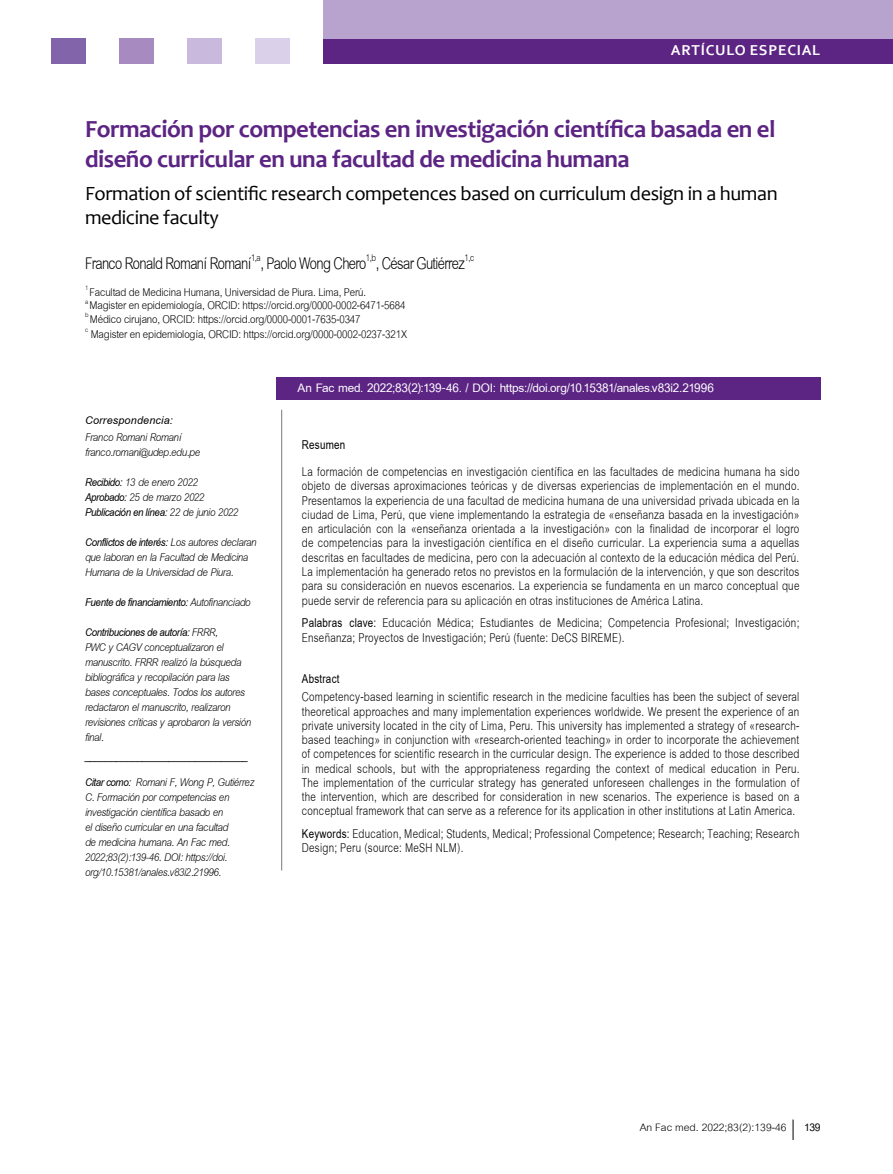
<style>
.page{position:relative;width:893px;height:1174px;background:#fff}
.page>*{position:absolute;margin:0;border:0;box-sizing:border-box;transform-origin:0 0}
.t1{font:700 24.75px/29.7px "Candara";letter-spacing:-.02em;color:#5c2483}
.t2{font:24.75px "Cordia UPC";letter-spacing:-.03em;color:#000;scale:.8 1}
.t3{font:20.25px/24.3px "Candara";letter-spacing:-.02em;color:#000}
.t4{font:18.75px/14.2px "Cordia UPC";letter-spacing:.015em;color:#000;text-align:justify;scale:.8 1}
.t5{font:700 18.75px "Cordia UPC";letter-spacing:.015em;color:#000;scale:.8 1}
.t6{font:700 18px "Cordia UPC";letter-spacing:-.015em;color:#fff}
.t7{font:italic 16.5px/15px "Cordia UPC";letter-spacing:-.025em;color:#000;scale:.9 1}
.t8{font:16.5px/13.5px "Cordia UPC";letter-spacing:-.01em;color:#000;scale:.9 1}
.t9{font:italic 700 16.5px/30px "Cordia UPC";letter-spacing:-.025em;color:#000;scale:.9 1}
.t10{font:italic 700 16.5px "Cordia UPC";letter-spacing:.01em;color:#000}
.t11{font:15.75px "Cordia UPC";color:#000}
.t12{font:700 15px "Corbel";letter-spacing:.05em;color:#fff}
.s1{font-weight:700}
.s2{font-weight:400}
</style>
<div class="page">
<div style="left:51px;top:38px;width:34px;height:26px;background:#8164a9"></div>
<div style="left:255px;top:38px;width:34px;height:26px;background:#dbd0e9"></div>
<div style="left:187px;top:38px;width:34px;height:26px;background:#c9b9dc"></div>
<div style="left:119px;top:38px;width:34px;height:26px;background:#a78ac0"></div>
<div style="left:323px;top:38px;width:570px;height:26px;background:#5c2483"></div>
<div style="left:323px;top:0;width:570px;height:38px;background:#b8a2ce"></div>
<svg style="left:793px;top:1119px;width:1px;height:21px"></svg>
<div style="left:276px;top:377px;width:545px;height:23px;background:#5c2483"></div>
<hr style="left:281px;top:410px;width:1px;height:460px;background:#7c7b7b">
<p class="t12" style="left:671px;top:41px;width:151px">ARTÍCULO ESPECIAL</p>
<h1 class="t1" style="left:85px;top:114px;width:692px">Formación por competencias en investigación científica basada en el diseño curricular en una facultad de medicina humana</h1>
<p class="t3" style="left:85px;top:181px;width:694px">Formation of scientific research competences based on curriculum design in a human medicine faculty</p>
<h1 class="t2" style="left:85px;top:247px;width:488px">Franco Ronald Romaní Romaní<sup>1,a</sup>, Paolo Wong Chero<sup>1,b</sup>, César Gutiérrez<sup>1,c</sup></h1>
<p class="t8" style="left:85px;top:286px;width:357px"><sup>1</sup> Facultad de Medicina Humana, Universidad de Piura. Lima, Perú.<br><sup>a</sup> Magister en epidemiología, ORCID: https://orcid.org/0000-0002-6471-5684 <sup>b</sup> Médico cirujano, ORCID: https://orcid.org/0000-0001-7635-0347</p>
<p class="t8" style="left:85px;top:328px;width:359px"><sup>c</sup> Magister en epidemiología, ORCID: https://orcid.org/0000-0002-0237-321X</p>
<p class="t10" style="left:85px;top:410px;width:89px">Correspondencia:</p>
<p class="t7" style="left:85px;top:429px;width:129px">Franco Romani Romaní franco.romani@udep.edu.pe</p>
<p class="t7" style="left:85px;top:474px;width:172px"><span class="s1">Recibido:</span> 13 de enero 2022<br><span class="s1">Aprobado:</span> 25 de marzo 2022<br><span class="s1">Publicación en línea:</span> 22 de junio 2022</p>
<p class="t7" style="left:85px;top:534px;width:192px"><span class="s1">Conflictos de interés:</span> Los autores declaran que laboran en la Facultad de Medicina<br>Humana de la Universidad de Piura.</p>
<p class="t9" style="left:85px;top:587px;width:186px">Fuente de financiamiento: <span class="s2">Autofinanciado<br></span>Contribuciones de autoría: <span class="s2">FRRR,</span></p>
<p class="t7" style="left:85px;top:639px;width:186px">PWC y CAGV conceptualizaron el manuscrito. FRRR realizó la búsqueda bibliográfica y recopilación para las bases conceptuales. Todos los autores redactaron el manuscrito, realizaron revisiones críticas y aprobaron la versión final.</p>
<p class="t9" style="left:85px;top:744px;width:190px;line-height:25.5px">_______________________________<br>Citar como: <span class="s2">Romani F, Wong P, Gutiérrez</span></p>
<p class="t7" style="left:85px;top:789px;width:162px">C. Formación por competencias en investigación científica basado en el diseño curricular en una facultad de medicina humana. An Fac med.<br>2022;83(2):139-46. DOI: https://doi. org/10.15381/anales.v83i2.21996.</p>
<p class="t6" style="left:298px;top:377px;width:418px">An Fac med. 2022;83(2):139-46. / DOI: https://doi.org/10.15381/anales.v83i2.21996</p>
<p class="t5" style="left:302px;top:433px;width:56px">Resumen</p>
<p class="t4" style="left:302px;top:465px;width:623px">La formación de competencias en investigación científica en las facultades de medicina humana ha sido objeto de diversas aproximaciones teóricas y de diversas experiencias de implementación en el mundo.<br>Presentamos la experiencia de una facultad de medicina humana de una universidad privada ubicada en la ciudad de Lima, Perú, que viene implementando la estrategia de «enseñanza basada en la investigación» en articulación con la «enseñanza orientada a la investigación» con la finalidad de incorporar el logro de competencias para la investigación científica en el diseño curricular. La experiencia suma a aquellas descritas en facultades de medicina, pero con la adecuación al contexto de la educación médica del Perú.<br>La implementación ha generado retos no previstos en la formulación de la intervención, y que son descritos para su consideración en nuevos escenarios. La experiencia se fundamenta en un marco conceptual que puede servir de referencia para su aplicación en otras instituciones de América Latina.</p>
<p class="t4" style="left:302px;top:616px;width:623px"><span class="s1">Palabras clave:</span> Educación Médica; Estudiantes de Medicina; Competencia Profesional; Investigación;<br>Enseñanza; Proyectos de Investigación; Perú (fuente: DeCS BIREME).</p>
<p class="t5" style="left:302px;top:667px;width:49px">Abstract</p>
<p class="t4" style="left:302px;top:690px;width:623px">Competency-based learning in scientific research in the medicine faculties has been the subject of several theoretical approaches and many implementation experiences worldwide. We present the experience of an private university located in the city of Lima, Peru. This university has implemented a strategy of «research&shy;based teaching» in conjunction with «research-oriented teaching» in order to incorporate the achievement of competences for scientific research in the curricular design. The experience is added to those described in medical schools, but with the appropriateness regarding the context of medical education in Peru.<br>The implementation of the curricular strategy has generated unforeseen challenges in the formulation of the intervention, which are described for consideration in new scenarios. The experience is based on a conceptual framework that can serve as a reference for its application in other institutions at Latin America.</p>
<p class="t4" style="left:302px;top:827px;width:623px"><span class="s1">Keywords:</span> Education, Medical; Students, Medical; Professional Competence; Research; Teaching; Research<br>Design; Peru (source: MeSH NLM).</p>
<p class="t11" style="left:640px;top:1117px;width:183px">An Fac med. 2022;83(2):139-46 <span class="s1">139</span></p>
</div>
